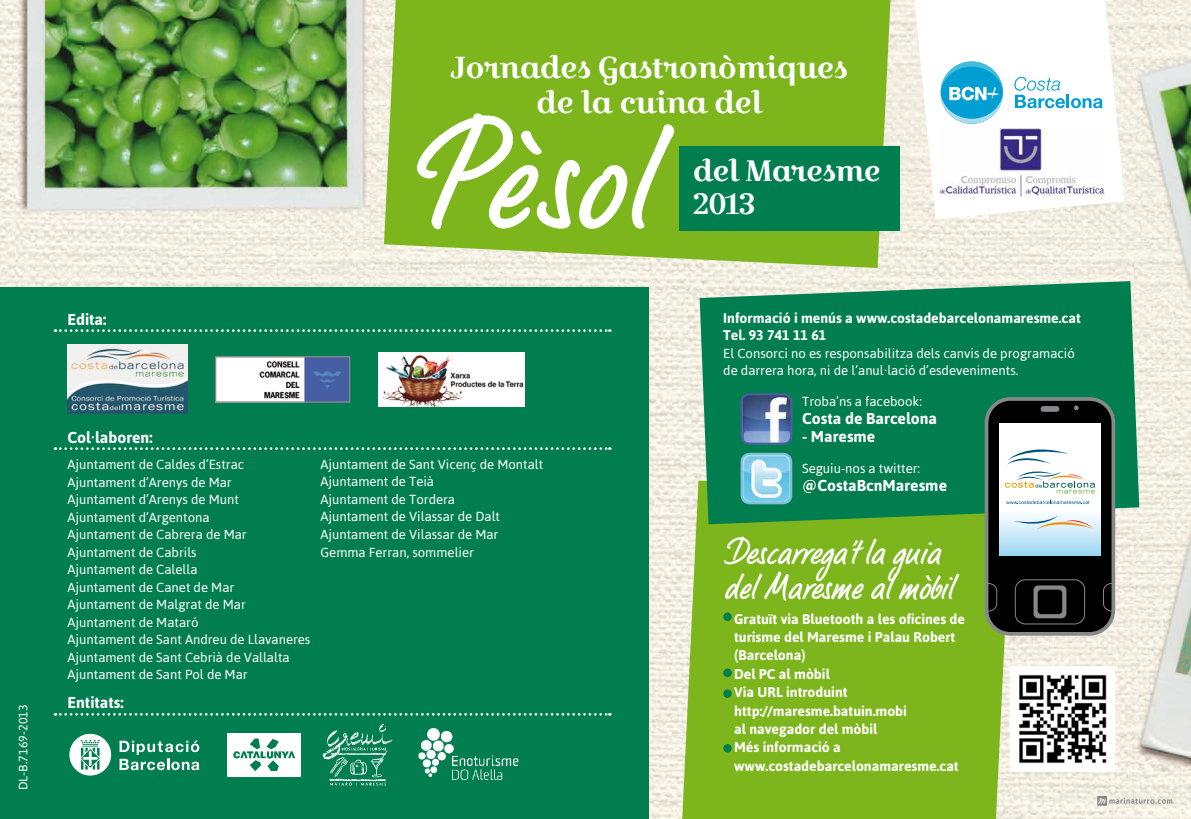
<style>
.page{position:relative;width:1191px;height:819px;background:#fff}
.page>*{position:absolute;margin:0;border:0;box-sizing:border-box;transform-origin:0 0}
.t1{font:150.5px "LP Bambus";letter-spacing:.01em;color:#fff}
.t2{font:36.75px/34.3px "LP Bambus";color:#fff}
.t3{font:30.28px/35.4px "Croissant One";letter-spacing:-.04em;color:#fff;text-align:center}
.t4{font:29.4px/32.9px "Croissant One";letter-spacing:-.04em;color:#fff}
.t5{font:700 15.75px "Asap";color:#fff}
.t6{font:700 14px/18.4px "Asap";color:#fff}
.t7{font:13.12px/17.5px "Asap";color:#fff}
.t8{font:12.25px "Asap";letter-spacing:.01em;color:#fff}
</style>
<div class="page">
<img style="left:0;top:0;width:1191px;height:819px">
<div style="left:0;top:287px;width:648px;height:532px;background:#007e4f"></div>
<div style="left:682px;top:480px;width:329px;height:339px;background:#7db61c"></div>
<img style="left:1011px;top:668px;width:102px;height:101px">
<div style="left:1009px;top:666px;width:106px;height:105px;border:1px solid #fff"></div>
<svg style="left:55px;top:447px;width:555px;height:3px"></svg>
<svg style="left:55px;top:329px;width:555px;height:3px"></svg>
<img style="left:68px;top:345px;width:119px;height:69px">
<img style="left:217px;top:358px;width:131px;height:42px">
<div style="left:215px;top:356px;width:135px;height:46px;border:1px solid #87888a"></div>
<img style="left:378px;top:352px;width:146px;height:54px">
<svg style="left:55px;top:713px;width:555px;height:2px"></svg>
<svg style="left:119px;top:740px;width:80px;height:30px"></svg>
<svg style="left:69px;top:733px;width:42px;height:42px"></svg>
<img style="left:227px;top:733px;width:73px;height:43px">
<img style="left:322px;top:723px;width:71px;height:63px">
<img style="left:418px;top:728px;width:101px;height:52px">
<svg style="left:1097px;top:795px;width:75px;height:10px"></svg>
<div style="left:723px;top:612px;width:8px;height:9px;background:#007e4f;border-radius:50%"></div>
<div style="left:723px;top:668px;width:8px;height:9px;background:#007e4f;border-radius:50%"></div>
<div style="left:723px;top:689px;width:8px;height:9px;background:#007e4f;border-radius:50%"></div>
<div style="left:723px;top:744px;width:8px;height:8px;background:#007e4f;border-radius:50%"></div>
<svg style="left:914px;top:0;width:210px;height:219px"></svg>
<svg style="left:699px;top:281px;width:440px;height:243px;background:#138657"></svg>
<img style="left:741px;top:394px;width:50px;height:50px">
<div style="left:740px;top:393px;width:52px;height:52px;border:2px solid #4f5fa0;border-radius:8px"></div>
<img style="left:741px;top:454px;width:50px;height:49px">
<div style="left:740px;top:453px;width:52px;height:51px;border:2px solid #80bdd9;border-radius:8px"></div>
<div style="left:986px;top:399px;width:127px;height:234px;background:#000;border-radius:24px"></div>
<svg style="left:1103px;top:583px;width:7px;height:29px"></svg>
<svg style="left:989px;top:583px;width:8px;height:29px"></svg>
<div style="left:984px;top:397px;width:131px;height:238px;border:4px solid #87888a;border-radius:24px"></div>
<div style="left:1040px;top:406px;width:19px;height:6px;background:#87888a;border-radius:3px"></div>
<svg style="left:1074px;top:405px;width:4px;height:5px"></svg>
<div style="left:1014px;top:579px;width:71px;height:45px;border:1px solid #87888a;border-radius:10px"></div>
<div style="left:1033px;top:585px;width:33px;height:33px;background:#87888a;border-radius:5px"></div>
<div style="left:1037px;top:589px;width:25px;height:25px;background:#000;border-radius:4px"></div>
<svg style="left:999px;top:423px;width:101px;height:133px;background:#e2f3fb"></svg>
<svg style="left:1013px;top:513px;width:80px;height:16px"></svg>
<svg style="left:1005px;top:441px;width:90px;height:52px;background:#eaefed"></svg>
<svg style="left:1006px;top:500px;width:83px;height:4px"></svg>
<svg style="left:384px;top:0;width:506px;height:268px;background:#84b929"></svg>
<div style="left:680px;top:147px;width:220px;height:84px;background:#007e4f"></div>
<svg style="left:1014px;top:77px;width:88px;height:31px"></svg>
<svg style="left:940px;top:61px;width:63px;height:63px"></svg>
<img style="left:940px;top:129px;width:165px;height:67px">
<p class="t8" style="left:16px;top:790px;width:87px;rotate:-90deg">DL-B.7169-2013</p>
<p class="t5" style="left:68px;top:310px;width:40px">Edita:</p>
<h3 class="t3" style="left:450px;top:49px;width:399px">Jornades Gastronòmiques de la cuina del</h3>
<h1 class="t1" style="left:425px;top:87px;width:222px">Pèsol</h1>
<h3 class="t4" style="left:692px;top:154px;width:190px">del Maresme<br>2013</h3>
<p class="t6" style="left:723px;top:309px;width:359px;line-height:17.5px">Informació i menús a www.costadebarcelonamaresme.cat<br>Tel. 93 741 11 61</p>
<p class="t7" style="left:723px;top:344px;width:353px">El Consorci no es responsabilitza dels canvis de programació de darrera hora, ni de l’anul·lació d’esdeveniments.</p>
<p class="t5" style="left:68px;top:428px;width:86px">Col·laboren:</p>
<p class="t7" style="left:68px;top:455px;width:244px">Ajuntament de Caldes d’Estrac<br>Ajuntament d’Arenys de Mar<br>Ajuntament d’Arenys de Munt<br>Ajuntament d’Argentona<br>Ajuntament de Cabrera de Mar<br>Ajuntament de Cabrils<br>Ajuntament de Calella<br>Ajuntament de Canet de Mar<br>Ajuntament de Malgrat de Mar<br>Ajuntament de Mataró<br>Ajuntament de Sant Andreu de Llavaneres<br>Ajuntament de Sant Cebrià de Vallalta<br>Ajuntament de Sant Pol de Mar</p>
<p class="t7" style="left:320px;top:455px;width:224px">Ajuntament de Sant Vicenç de Montalt<br>Ajuntament de Teià<br>Ajuntament de Tordera<br>Ajuntament de Vilassar de Dalt<br>Ajuntament de Vilassar de Mar<br>Gemma Ferran, sommelier</p>
<p class="t5" style="left:68px;top:693px;width:57px">Entitats:</p>
<p class="t7" style="left:802px;top:392px;width:121px">Troba’ns a facebook:</p>
<p class="t5" style="left:802px;top:409px;width:136px">Costa de Barcelona</p>
<p class="t5" style="left:802px;top:427px;width:75px">- Maresme</p>
<p class="t7" style="left:802px;top:460px;width:119px">Seguiu-nos a twitter:</p>
<p class="t5" style="left:802px;top:476px;width:146px">@CostaBcnMaresme</p>
<h2 class="t2" style="left:723px;top:538px;width:230px">Descarrega’t la guia del Maresme al mòbil</h2>
<p class="t6" style="left:734px;top:609px;width:232px">Gratuït via Bluetooth a les oficines de turisme del Maresme i Palau Robert (Barcelona)<br>Del PC al mòbil<br>Via URL introduint http://maresme.batuin.mobi<br>al navegador del mòbil<br>Més informació a www.costadebarcelonamaresme.cat</p>
</div>
